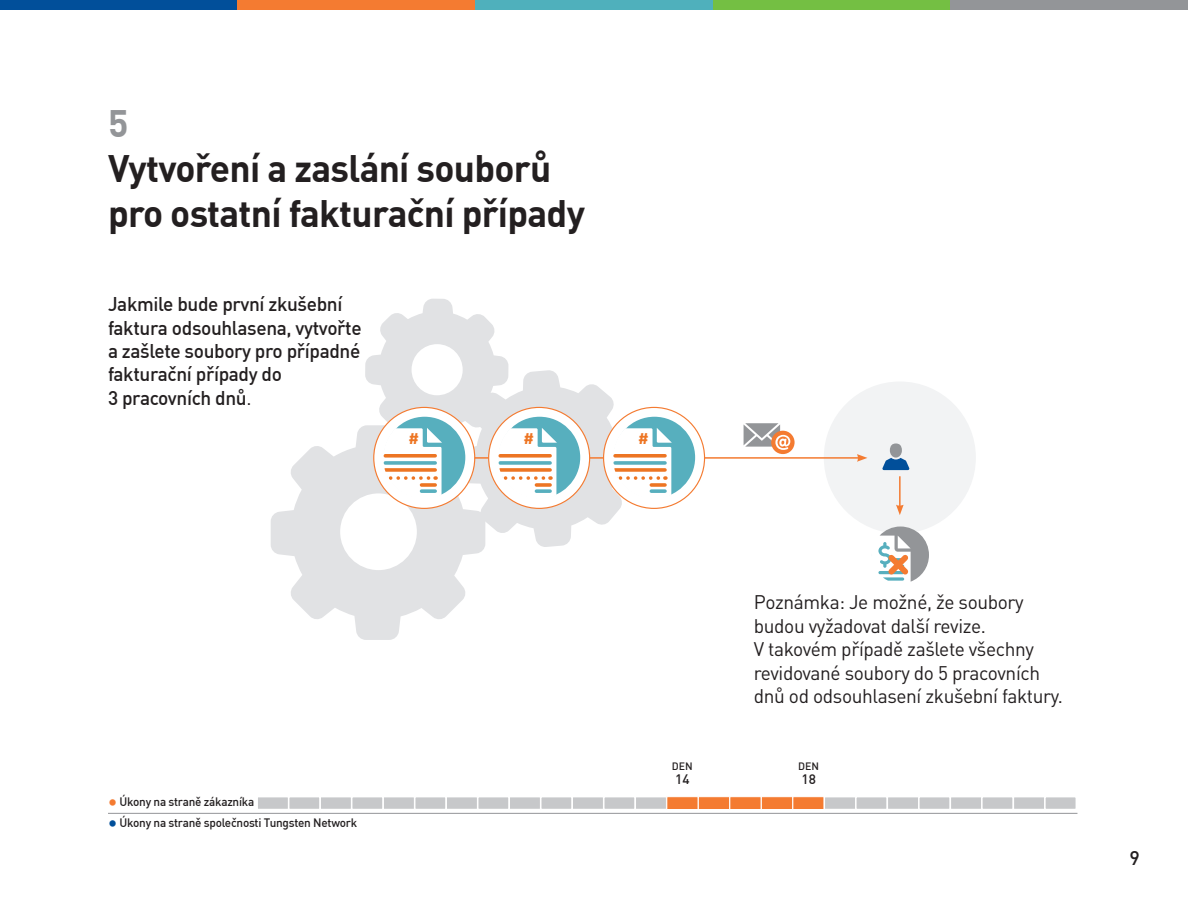
<style>
.page{position:relative;width:1188px;height:918px;background:#fff}
.page>*{position:absolute;margin:0;border:0;box-sizing:border-box;transform-origin:0 0}
.t1{font:700 37.5px/45px "DIN Pro";letter-spacing:-.02em;color:#231f20}
.t2{font:700 37.5px "DIN Pro";color:#939598}
.t3{font:19.5px/23.4px "DIN Pro";letter-spacing:-.02em;color:#231f20}
.t4{font:500 19.5px/23.4px "DIN Pro";letter-spacing:-.02em;color:#231f20}
.t5{font:700 15.15px "DIN";color:#ed7523}
.t6{font:500 13.5px "DIN Pro";color:#231f20}
.t7{font:500 12px "DIN Pro";letter-spacing:-.02em;color:#231f20}
.t8{font:500 10.5px "DIN Pro";color:#231f20}
.s1{font-weight:400}
.s2{font-size:19.5px;color:#f47b31}
.s3{font-size:19.5px;color:#014f9a}
</style>
<div class="page">
<div style="left:0;top:0;width:238px;height:10px;background:#014f9a"></div>
<div style="left:238px;top:0;width:237px;height:10px;background:#f47b31"></div>
<div style="left:475px;top:0;width:238px;height:10px;background:#4fb0bc"></div>
<div style="left:713px;top:0;width:237px;height:10px;background:#74bf43"></div>
<div style="left:950px;top:0;width:238px;height:10px;background:#939598"></div>
<div style="left:824px;top:382px;width:152px;height:152px;background:#f2f3f4;border-radius:50%"></div>
<svg style="left:271px;top:425px;width:214px;height:215px;fill:#e1e2e4"></svg>
<hr style="left:464px;top:457px;width:395px;height:2px;background:#f47b31">
<svg style="left:857px;top:454px;width:10px;height:8px"></svg>
<svg style="left:771px;top:431px;width:24px;height:23px"></svg>
<svg style="left:744px;top:423px;width:46px;height:27px"></svg>
<div style="left:890px;top:443px;width:12px;height:15px;background:#939598;border-radius:50%"></div>
<svg style="left:882px;top:458px;width:27px;height:12px"></svg>
<hr style="left:899px;top:476px;width:2px;height:31px;background:#f47b31">
<svg style="left:896px;top:505px;width:8px;height:10px"></svg>
<svg style="left:878px;top:526px;width:51px;height:56px"></svg>
<svg style="left:604px;top:407px;width:101px;height:101px"></svg>
<div style="left:614px;top:417px;width:81px;height:81px;background:#57afbe;border-radius:50%"></div>
<svg style="left:365px;top:299px;width:307px;height:248px"></svg>
<svg style="left:615px;top:468px;width:50px;height:4px"></svg>
<svg style="left:615px;top:461px;width:50px;height:4px"></svg>
<svg style="left:651px;top:489px;width:14px;height:4px"></svg>
<div style="left:256px;top:796px;width:33px;height:14px;background:#c7c8ca;border:1px solid #fff"></div>
<div style="left:288px;top:796px;width:33px;height:14px;background:#c7c8ca;border:1px solid #fff"></div>
<div style="left:320px;top:796px;width:32px;height:14px;background:#c7c8ca;border:1px solid #fff"></div>
<div style="left:351px;top:796px;width:33px;height:14px;background:#c7c8ca;border:1px solid #fff"></div>
<div style="left:383px;top:796px;width:32px;height:14px;background:#c7c8ca;border:1px solid #fff"></div>
<div style="left:414px;top:796px;width:33px;height:14px;background:#c7c8ca;border:1px solid #fff"></div>
<div style="left:446px;top:796px;width:32px;height:14px;background:#c7c8ca;border:1px solid #fff"></div>
<div style="left:477px;top:796px;width:33px;height:14px;background:#c7c8ca;border:1px solid #fff"></div>
<div style="left:509px;top:796px;width:32px;height:14px;background:#c7c8ca;border:1px solid #fff"></div>
<div style="left:540px;top:796px;width:33px;height:14px;background:#c7c8ca;border:1px solid #fff"></div>
<div style="left:572px;top:796px;width:32px;height:14px;background:#c7c8ca;border:1px solid #fff"></div>
<div style="left:603px;top:796px;width:33px;height:14px;background:#c7c8ca;border:1px solid #fff"></div>
<div style="left:635px;top:796px;width:32px;height:14px;background:#c7c8ca;border:1px solid #fff"></div>
<div style="left:666px;top:796px;width:33px;height:14px;background:#f47b31;border:1px solid #fff"></div>
<div style="left:698px;top:796px;width:32px;height:14px;background:#f47b31;border:1px solid #fff"></div>
<div style="left:729px;top:796px;width:33px;height:14px;background:#f47b31;border:1px solid #fff"></div>
<div style="left:761px;top:796px;width:32px;height:14px;background:#f47b31;border:1px solid #fff"></div>
<div style="left:792px;top:796px;width:33px;height:14px;background:#f47b31;border:1px solid #fff"></div>
<div style="left:824px;top:796px;width:32px;height:14px;background:#c7c8ca;border:1px solid #fff"></div>
<div style="left:855px;top:796px;width:33px;height:14px;background:#c7c8ca;border:1px solid #fff"></div>
<div style="left:887px;top:796px;width:32px;height:14px;background:#c7c8ca;border:1px solid #fff"></div>
<div style="left:918px;top:796px;width:33px;height:14px;background:#c7c8ca;border:1px solid #fff"></div>
<div style="left:950px;top:796px;width:32px;height:14px;background:#c7c8ca;border:1px solid #fff"></div>
<div style="left:981px;top:796px;width:33px;height:14px;background:#c7c8ca;border:1px solid #fff"></div>
<div style="left:1013px;top:796px;width:32px;height:14px;background:#c7c8ca;border:1px solid #fff"></div>
<div style="left:1044px;top:796px;width:33px;height:14px;background:#c7c8ca;border:1px solid #fff"></div>
<hr style="left:108px;top:813px;width:969px;height:1px;background:#939598">
<h1 class="t2" style="left:108px;top:98px;width:22px">5</h1>
<h1 class="t1" style="left:108px;top:144px;width:479px">Vytvoření a zaslání souborů pro ostatní fakturační případy</h1>
<p class="t4" style="left:108px;top:292px;width:255px">Jakmile bude první zkušební faktura odsouhlasena, vytvořte a zašlete soubory pro případné fakturační případy do<br>3 pracovních dnů<span class="s1">.</span></p>
<p class="t5" style="left:408px;top:428px;width:12px">#</p>
<p class="t5" style="left:523px;top:428px;width:12px">#</p>
<p class="t5" style="left:638px;top:428px;width:12px">#</p>
<p class="t7" style="left:108px;top:794px;width:148px"><span class="s2">•</span> Úkony na straně zákazníka</p>
<p class="t7" style="left:108px;top:815px;width:251px"><span class="s3">•</span> Úkony na straně společnosti Tungsten Network</p>
<p class="t8" style="left:672px;top:760px;width:22px">DEN</p>
<p class="t6" style="left:675px;top:770px;width:16px">14</p>
<p class="t3" style="left:754px;top:590px;width:311px">Poznámka: Je možné, že soubory budou vyžadovat další revize.<br>V takovém případě zašlete všechny revidované soubory do 5 pracovních dnů od odsouhlasení zkušební faktury.</p>
<p class="t8" style="left:798px;top:760px;width:22px">DEN</p>
<p class="t6" style="left:802px;top:770px;width:16px">18</p>
<p class="t4" style="left:1130px;top:846px;width:12px">9</p>
</div>
